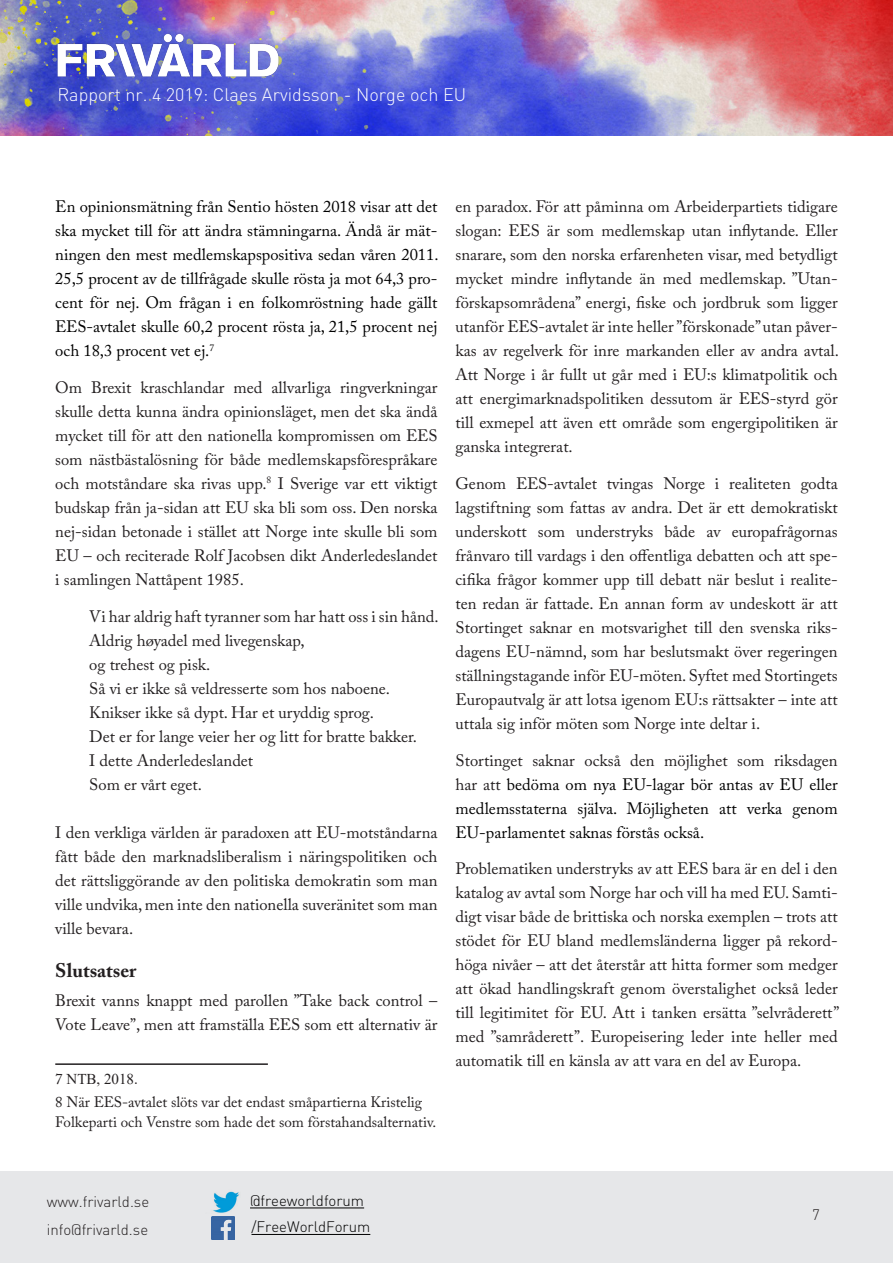
<style>
.page{position:relative;width:893px;height:1263px;background:#fff}
.page>*{position:absolute;margin:0;border:0;box-sizing:border-box;transform-origin:0 0}
.UNderrubrik{font:700 19.5px "Adobe Caslon Pro";color:#231f20}
.t1{font:300 18px "DIN";color:#fff}
.Brödtext{font:16.5px/24px "Adobe Caslon Pro";color:#231f20;text-align:justify}
.Brödtext-2{font:16.5px/24px "Adobe Caslon Pro";color:#000;text-align:justify}
.Fotnotstext{font:15px/19.5px "Adobe Caslon Pro";color:#231f20}
.t2{font:300 15px/28.2px "DIN";color:#231f20}
.t3{font:300 15px/26.5px "DIN";color:#000}
.Fotnotstext-2{font:15px "Times New Roman";color:#231f20}
.s1{font-family:"Adobe Caslon Pro"}
.s2{color:#231f20}
</style>
<div class="page">
<img style="left:0;top:1px;width:893px;height:135px">
<img style="left:55px;top:33px;width:226px;height:48px">
<div style="left:0;top:1172px;width:893px;height:91px;background:#e6e7e9"></div>
<hr style="left:250px;top:1207px;width:114px;height:1px;background:#000">
<hr style="left:251px;top:1234px;width:119px;height:1px;background:#000">
<img style="left:213px;top:1191px;width:27px;height:22px">
<img style="left:211px;top:1216px;width:24px;height:24px">
<hr style="left:55px;top:1063px;width:213px;height:2px;background:#231f20">
<p class="t1" style="left:57px;top:83px;width:410px">Rapport nr. 4 2019: Claes Arvidsson - Norge och EU</p>
<p class="Brödtext-2" style="left:55px;top:194px;width:385px">En opinionsmätning från Sentio hösten 2018 visar att det ska mycket till för att ändra stämningarna. Ändå är mät&shy;ningen den mest medlemskapspositiva sedan våren 2011.<br>25,5 procent av de tillfrågade skulle rösta ja mot 64,3 pro&shy;cent för nej. Om frågan i en folkomröstning hade gällt EES-avtalet skulle 60,2 procent rösta ja, 21,5 procent nej och 18,3 procent vet ej.<sup>7</sup></p>
<p class="Brödtext" style="left:55px;top:375px;width:384px">Om Brexit kraschlandar med allvarliga ringverkningar skulle detta kunna ändra opinionsläget, men det ska ändå mycket till för att den nationella kompromissen om EES som nästbästalösning för både medlemskapsförespråkare och motståndare ska rivas upp.<sup>8</sup> I Sverige var ett viktigt budskap från ja-sidan att EU ska bli som oss. Den norska nej-sidan betonade i stället att Norge inte skulle bli som EU – och reciterade Rolf Jacobsen dikt Anderledeslandet i samlingen Nattåpent 1985.</p>
<p class="Brödtext" style="left:89px;top:604px;width:351px">Vi har aldrig haft tyranner som har hatt oss i sin hånd.</p>
<p class="Brödtext" style="left:89px;top:628px;width:217px">Aldrig høyadel med livegenskap,</p>
<p class="Brödtext" style="left:89px;top:652px;width:122px">og trehest og pisk.</p>
<p class="Brödtext" style="left:89px;top:676px;width:302px">Så vi er ikke så veldresserte som hos naboene.</p>
<p class="Brödtext" style="left:89px;top:700px;width:286px">Knikser ikke så dypt. Har et uryddig sprog.</p>
<p class="Brödtext" style="left:89px;top:724px;width:329px">Det er for lange veier her og litt for bratte bakker.</p>
<p class="Brödtext" style="left:89px;top:748px;width:165px">I dette Anderledeslandet</p>
<p class="Brödtext" style="left:89px;top:772px;width:114px">Som er vårt eget.</p>
<p class="Brödtext" style="left:55px;top:820px;width:384px">I den verkliga världen är paradoxen att EU-motståndarna fått både den marknadsliberalism i näringspolitiken och det rättsliggörande av den politiska demokratin som man ville undvika, men inte den nationella suveränitet som man ville bevara.</p>
<p class="UNderrubrik" style="left:55px;top:959px;width:83px">Slutsatser</p>
<p class="Brödtext" style="left:55px;top:988px;width:384px">Brexit vanns knappt med parollen ”Take back control –<br>Vote Leave”, men att framställa EES som ett alternativ är</p>
<p class="Fotnotstext-2" style="left:55px;top:1068px;width:84px"><span class="s1">7</span> NTB, 2018.</p>
<p class="Fotnotstext" style="left:55px;top:1092px;width:382px">8 När EES-avtalet slöts var det endast småpartierna Kristelig<br>Folkeparti och Venstre som hade det som förstahandsalternativ.</p>
<p class="Brödtext" style="left:455px;top:194px;width:385px">en paradox. För att påminna om Arbeiderpartiets tidigare slogan: EES är som medlemskap utan inflytande. Eller snarare, som den norska erfarenheten visar, med betydligt mycket mindre inflytande än med medlemskap. ”Utan&shy;förskapsområdena” energi, fiske och jordbruk som ligger utanför EES-avtalet är inte heller ”förskonade” utan påver&shy;kas av regelverk för inre markanden eller av andra avtal.<br>Att Norge i år fullt ut går med i EU:s klimatpolitik och att energimarknadspolitiken dessutom är EES-styrd gör till exmepel att även ett område som engergipolitiken är ganska integrerat.</p>
<p class="Brödtext" style="left:455px;top:471px;width:384px">Genom EES-avtalet tvingas Norge i realiteten godta lagstiftning som fattas av andra. Det är ett demokratiskt underskott som understryks både av europafrågornas frånvaro till vardags i den offentliga debatten och att spe&shy;cifika frågor kommer upp till debatt när beslut i realite&shy;ten redan är fattade. En annan form av undeskott är att Stortinget saknar en motsvarighet till den svenska riks&shy;dagens EU-nämnd, som har beslutsmakt över regeringen ställningstagande inför EU-möten. Syftet med Stortingets Europautvalg är att lotsa igenom EU:s rättsakter – inte att uttala sig inför möten som Norge inte deltar i.</p>
<p class="Brödtext-2" style="left:455px;top:748px;width:384px"><span class="s2">Stortinget saknar också den möjlighet som riksdagen har att</span> bedöma om nya EU-lagar bör antas av EU eller medlemsstaterna själva. Möjligheten att verka genom EU-parlamentet saknas förstås också.</p>
<p class="Brödtext" style="left:455px;top:857px;width:385px">Problematiken understryks av att EES bara är en del i den katalog av avtal som Norge har och vill ha med EU. Samti&shy;digt visar både de brittiska och norska exemplen – trots att stödet för EU bland medlemsländerna ligger på rekord&shy;höga nivåer – att det återstår att hitta former som medger att ökad handlingskraft genom överstalighet också leder till legitimitet för EU. Att i tanken ersätta ”selvråderett” med ”samråderett”. Europeisering leder inte heller med automatik till en känsla av att vara en del av Europa.</p>
<p class="t2" style="left:47px;top:1187px;width:104px">www.frivarld.se info@frivarld.se</p>
<p class="t3" style="left:250px;top:1187px;width:122px">@freeworldforum /FreeWorldForum</p>
<p class="t2" style="left:812px;top:1200px;width:9px">7</p>
</div>
